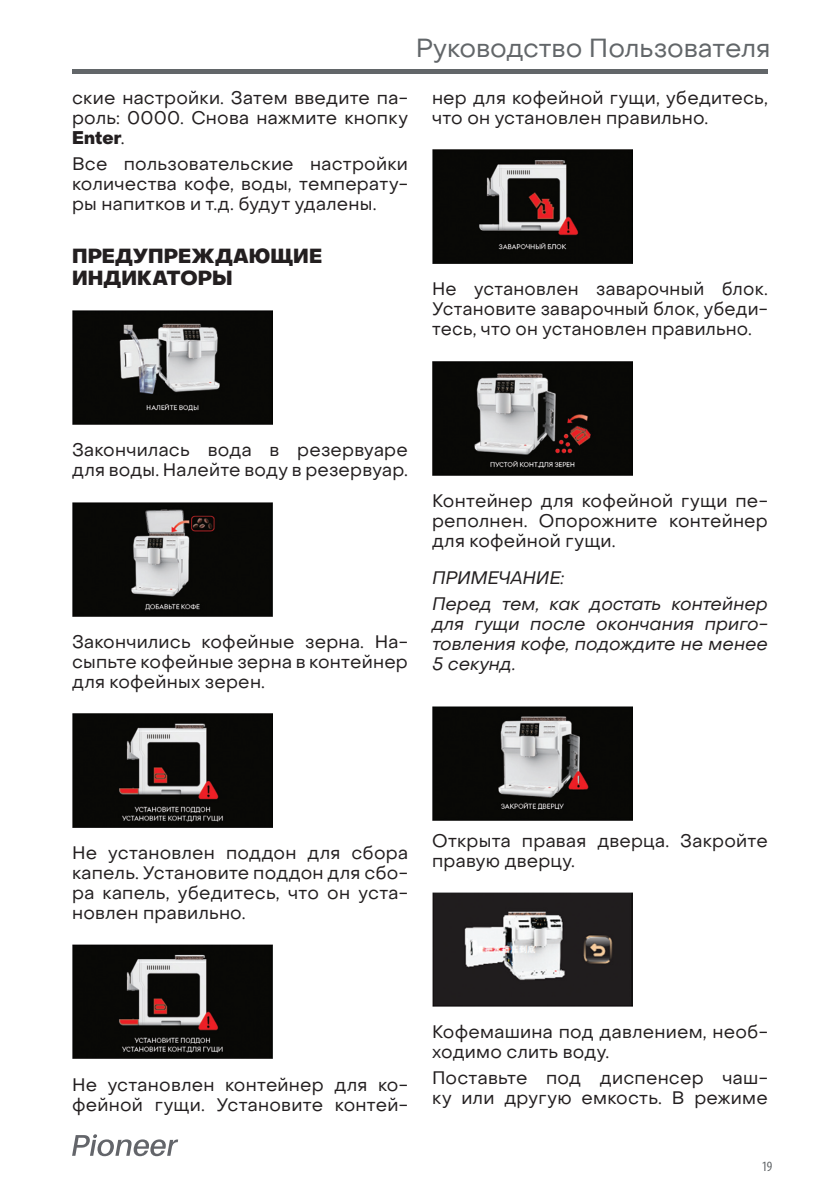
<style>
.page{position:relative;width:840px;height:1191px;background:#fff}
.page>*{position:absolute;margin:0;border:0;box-sizing:border-box;transform-origin:0 0}
.t1{font:26px "Object Sans";color:#626669}
.Заголовки{font:800 20px/22px "Object Sans";letter-spacing:.005em;color:#231f20}
.Основной_текстовый_б{font:18px/20px "Object Sans";letter-spacing:.015em;color:#231f20;text-align:justify}
.Примечание{font:italic 18px/20px "Object Sans";letter-spacing:-.005em;color:#231f20;text-align:justify}
.t2{font:condensed 14.2px "Myriad Pro";color:#626669}
.s1{font-weight:800}
</style>
<div class="page">
<hr style="left:72px;top:69px;width:695px;height:4px;background:#626669">
<svg style="left:72px;top:1134px;width:106px;height:22px"></svg>
<img style="left:72px;top:311px;width:200px;height:114px">
<img style="left:72px;top:502px;width:200px;height:114px">
<img style="left:72px;top:713px;width:200px;height:114px">
<img style="left:72px;top:945px;width:200px;height:113px">
<img style="left:432px;top:150px;width:200px;height:113px">
<img style="left:432px;top:361px;width:200px;height:114px">
<img style="left:432px;top:706px;width:200px;height:114px">
<img style="left:432px;top:892px;width:200px;height:114px">
<h1 class="t1" style="left:415px;top:32px;width:356px">Руководство Пользователя</h1>
<p class="Основной_текстовый_б" style="left:72px;top:88px;width:337px">ские настройки. Затем введите па&shy;роль: 0000. Снова нажмите кнопку <span class="s1">Enter</span>.</p>
<p class="Основной_текстовый_б" style="left:72px;top:153px;width:337px">Все пользовательские настройки количества кофе, воды, температу&shy;ры напитков и т.д. будут удалены.</p>
<p class="Заголовки" style="left:72px;top:245px;width:251px">ПРЕДУПРЕЖДАЮЩИЕ<br>ИНДИКАТОРЫ</p>
<p class="Основной_текстовый_б" style="left:432px;top:88px;width:337px">нер для кофейной гущи, убедитесь, что он установлен правильно.</p>
<p class="Основной_текстовый_б" style="left:432px;top:279px;width:337px">Не установлен заварочный блок.<br>Установите заварочный блок, убеди&shy;тесь, что он установлен правильно.</p>
<p class="Основной_текстовый_б" style="left:72px;top:440px;width:337px">Закончилась вода в резервуаре для воды. Налейте воду в резервуар.</p>
<p class="Основной_текстовый_б" style="left:72px;top:631px;width:337px">Закончились кофейные зерна. На&shy;сыпьте кофейные зерна в контейнер для кофейных зерен.</p>
<p class="Основной_текстовый_б" style="left:432px;top:490px;width:337px">Контейнер для кофейной гущи пе&shy;реполнен. Опорожните контейнер для кофейной гущи.</p>
<p class="Примечание" style="left:432px;top:567px;width:134px">ПРИМЕЧАНИЕ:</p>
<p class="Примечание" style="left:432px;top:593px;width:337px">Перед тем, как достать контейнер для гущи после окончания приго&shy;товления кофе, подождите не менее 5 секунд.</p>
<p class="Основной_текстовый_б" style="left:72px;top:843px;width:337px">Не установлен поддон для сбора капель. Установите поддон для сбо&shy;ра капель, убедитесь, что он уста&shy;новлен правильно.</p>
<p class="Основной_текстовый_б" style="left:432px;top:830px;width:337px">Открыта правая дверца. Закройте правую дверцу.</p>
<p class="Основной_текстовый_б" style="left:72px;top:1074px;width:337px">Не установлен контейнер для ко&shy;фейной гущи. Установите контей-</p>
<p class="Основной_текстовый_б" style="left:432px;top:1021px;width:337px">Кофемашина под давлением, необ&shy;ходимо слить воду.</p>
<p class="Основной_текстовый_б" style="left:432px;top:1067px;width:337px">Поставьте под диспенсер чаш&shy;ку или другую емкость. В режиме</p>
<p class="t2" style="left:761px;top:1158px;width:12px">19</p>
</div>
